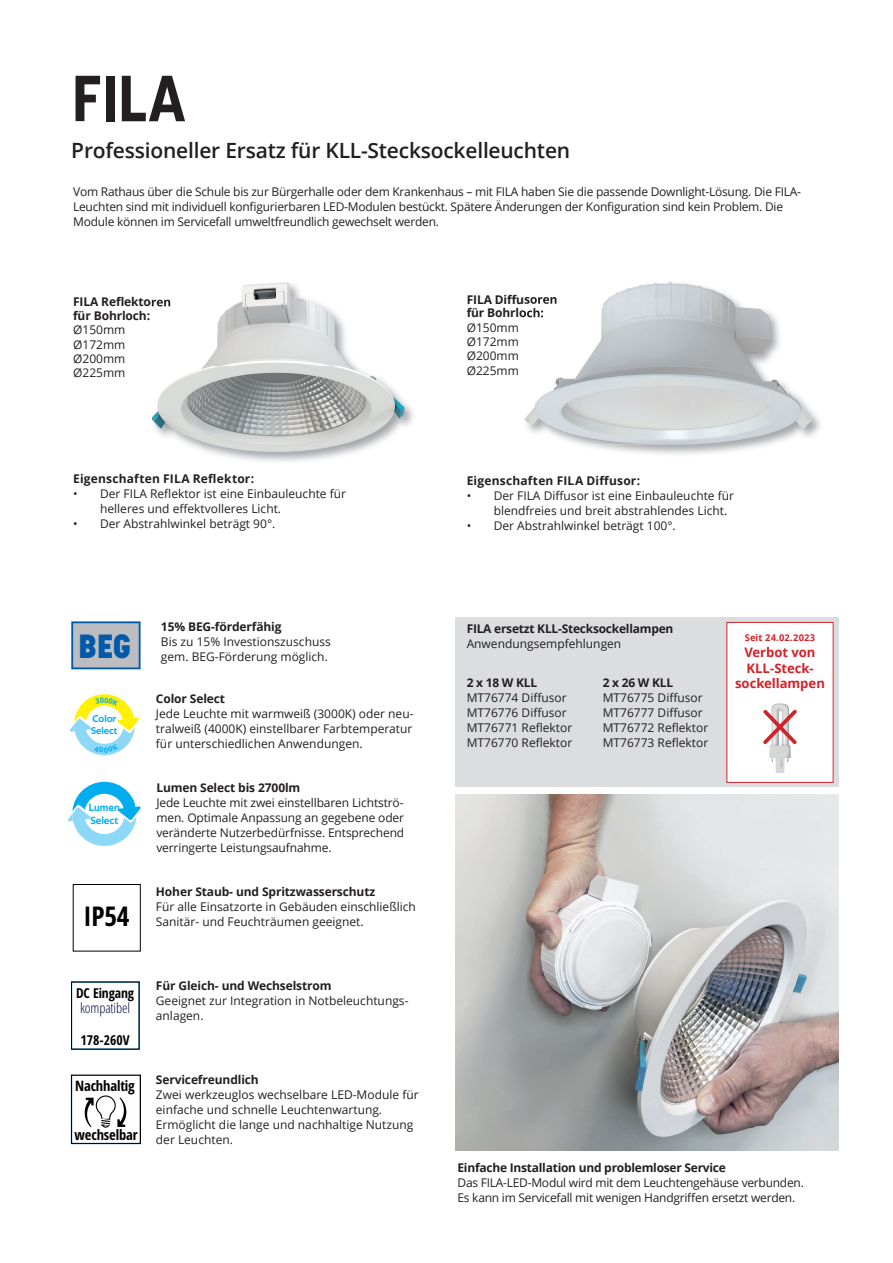
<style>
.page{position:relative;width:893px;height:1263px;background:#fff}
.page>*{position:absolute;margin:0;border:0;box-sizing:border-box;transform-origin:0 0}
.t1{font:700 64.5px "Korolev";color:#231f20}
.t2{font:800 33.15px "Korolev";color:#0159a9}
.t3{font:700 condensed 27.15px "Open Sans";color:#000001}
.t4{font:600 21px "Open Sans";letter-spacing:-.01em;color:#231f20}
.t5{font:700 condensed 14.4px "Open Sans";letter-spacing:-.01em;color:#000001}
.t6{font:300 condensed 14.1px "Open Sans";letter-spacing:-.01em;color:#020b45}
.t7{font:700 condensed 13.65px "Open Sans";letter-spacing:-.01em;color:#000001}
.t8{font:700 13.05px/15.8px "Open Sans";letter-spacing:-.005em;color:#d1232a;text-align:center}
.t9{font:12px/15px "Open Sans";color:#231f20}
.t10{font:12px/15px "Open Sans";letter-spacing:-.02em;color:#231f20}
.t11{font:700 12px/13.5px "Open Sans";letter-spacing:-.01em;color:#231f20}
.t12{font:700 12px "Open Sans";letter-spacing:.015em;color:#231f20}
.t13{font:700 12px "Open Sans";letter-spacing:.02em;color:#231f20}
.t14{font:10.5px/12.6px "Techna Sans";color:#00aeef}
.t15{font:9.9px/12px "Techna Sans";color:#00aeef}
.t16{font:700 9.3px "Open Sans";letter-spacing:.015em;color:#d1232a}
</style>
<div class="page">
<div style="left:456px;top:617px;width:383px;height:170px;background:#dcdddf"></div>
<svg style="left:68px;top:782px;width:73px;height:64px"></svg>
<svg style="left:71px;top:621px;width:70px;height:49px;background:#a7b2bf"></svg>
<img style="left:456px;top:794px;width:383px;height:356px">
<svg style="left:523px;top:297px;width:2px;height:20px"></svg>
<img style="left:525px;top:283px;width:287px;height:161px">
<img style="left:525px;top:294px;width:31px;height:10px">
<img style="left:525px;top:308px;width:18px;height:9px">
<img style="left:151px;top:306px;width:262px;height:156px">
<img style="left:152px;top:282px;width:252px;height:170px">
<img style="left:152px;top:297px;width:19px;height:9px">
<div style="left:727px;top:622px;width:106px;height:160px;background:#fff"></div>
<div style="left:726px;top:622px;width:108px;height:161px;border:1px solid #d1232a"></div>
<img style="left:769px;top:703px;width:22px;height:70px">
<svg style="left:763px;top:706px;width:34px;height:41px"></svg>
<div style="left:71px;top:1075px;width:70px;height:69px;border:1px solid #000001"></div>
<svg style="left:85px;top:1095px;width:41px;height:33px"></svg>
<div style="left:73px;top:884px;width:68px;height:67px;border:1px solid #000001"></div>
<svg style="left:70px;top:694px;width:69px;height:61px"></svg>
<h1 class="t1" style="left:71px;top:58px;width:115px">FILA</h1>
<h3 class="t4" style="left:71px;top:136px;width:500px">Professioneller Ersatz für KLL-Stecksockelleuchten</h3>
<p class="t10" style="left:73px;top:184px;width:729px">Vom Rathaus über die Schule bis zur Bürgerhalle oder dem Krankenhaus – mit FILA haben Sie die passende Downlight-Lösung. Die FILA-<br>Leuchten sind mit individuell konfigurierbaren LED-Modulen bestückt. Spätere Änderungen der Konfiguration sind kein Problem. Die<br>Module können im Servicefall umweltfreundlich gewechselt werden.</p>
<p class="t11" style="left:73px;top:295px;width:99px">FILA Reflektoren für Bohrloch:</p>
<p class="t9" style="left:73px;top:322px;width:54px;line-height:14.4px;text-align:justify">Ø150mm Ø172mm Ø200mm Ø225mm</p>
<p class="t12" style="left:73px;top:470px;width:183px">Eigenschaften FILA Reflektor:</p>
<p class="t9" style="left:100px;top:486px;width:247px;text-indent:-27px">• Der FILA Reflektor ist eine Einbauleuchte für helleres und effektvolleres Licht.</p>
<p class="t9" style="left:73px;top:516px;width:204px">• Der Abstrahlwinkel beträgt 90°.</p>
<h2 class="t2" style="left:78px;top:626px;width:55px">BEG</h2>
<p class="t15" style="left:91px;top:713px;width:28px">Color<br>Select</p>
<p class="t14" style="left:89px;top:801px;width:33px">Lumen<br>Select</p>
<h3 class="t3" style="left:84px;top:897px;width:48px">IP54</h3>
<p class="t11" style="left:161px;top:619px;width:122px">15% BEG-förderfähig</p>
<p class="t9" style="left:161px;top:633px;width:171px">Bis zu 15% Investionszuschuss gem. BEG-Förderung möglich.</p>
<p class="t11" style="left:156px;top:692px;width:71px">Color Select</p>
<p class="t9" style="left:156px;top:706px;width:259px;text-align:justify">Jede Leuchte mit warmweiß (3000K) oder neu&shy;tralweiß (4000K) einstellbarer Farbtemperatur für unterschiedlichen Anwendungen.</p>
<p class="t11" style="left:156px;top:781px;width:146px">Lumen Select bis 2700lm</p>
<p class="t9" style="left:156px;top:795px;width:249px;text-align:justify">Jede Leuchte mit zwei einstellbaren Lichtströ&shy;men. Optimale Anpassung an gegebene oder veränderte Nutzerbedürfnisse. Entsprechend verringerte Leistungsaufnahme.</p>
<p class="t11" style="left:156px;top:884px;width:221px">Hoher Staub- und Spritzwasserschutz</p>
<p class="t9" style="left:156px;top:898px;width:262px">Für alle Einsatzorte in Gebäuden einschließlich<br>Sanitär- und Feuchträumen geeignet.</p>
<p class="t7" style="left:76px;top:983px;width:59px">DC Eingang</p>
<p class="t6" style="left:80px;top:998px;width:52px">kompatibel</p>
<p class="t7" style="left:81px;top:1030px;width:51px">178-260V</p>
<p class="t5" style="left:75px;top:1075px;width:61px">Nachhaltig</p>
<p class="t5" style="left:75px;top:1125px;width:65px">wechselbar</p>
<p class="t11" style="left:156px;top:978px;width:177px">Für Gleich- und Wechselstrom</p>
<p class="t9" style="left:156px;top:993px;width:254px">Geeignet zur Integration in Notbeleuchtungs&shy;anlagen.</p>
<p class="t11" style="left:156px;top:1073px;width:104px">Servicefreundlich</p>
<p class="t9" style="left:156px;top:1087px;width:264px">Zwei werkzeuglos wechselbare LED-Module für einfache und schnelle Leuchtenwartung.<br>Ermöglicht die lange und nachhaltige Nutzung der Leuchten.</p>
<p class="t11" style="left:467px;top:292px;width:92px">FILA Diffusoren für Bohrloch:</p>
<p class="t9" style="left:467px;top:320px;width:54px;line-height:14.4px;text-align:justify">Ø150mm Ø172mm Ø200mm Ø225mm</p>
<p class="t13" style="left:467px;top:472px;width:175px">Eigenschaften FILA Diffusor:</p>
<p class="t9" style="left:494px;top:488px;width:242px;text-indent:-27px">• Der FILA Diffusor ist eine Einbauleuchte für blendfreies und breit abstrahlendes Licht.</p>
<p class="t9" style="left:467px;top:518px;width:211px">• Der Abstrahlwinkel beträgt 100°.</p>
<p class="t11" style="left:467px;top:621px;width:208px">FILA ersetzt KLL-Stecksockellampen</p>
<p class="t9" style="left:467px;top:635px;width:156px">Anwendungsempfehlungen</p>
<p class="t11" style="left:467px;top:676px;width:72px">2 x 18 W KLL</p>
<p class="t9" style="left:467px;top:690px;width:107px">MT76774 Diffusor<br>MT76776 Diffusor<br>MT76771 Reflektor<br>MT76770 Reflektor</p>
<p class="t11" style="left:603px;top:676px;width:72px">2 x 26 W KLL</p>
<p class="t9" style="left:603px;top:690px;width:107px">MT76775 Diffusor<br>MT76777 Diffusor<br>MT76772 Reflektor<br>MT76773 Reflektor</p>
<p class="t16" style="left:745px;top:631px;width:72px">Seit 24.02.2023</p>
<p class="t8" style="left:735px;top:644px;width:91px">Verbot von<br>KLL-Steck&shy;sockellampen</p>
<p class="t11" style="left:457px;top:1161px;width:270px">Einfache Installation und problemloser Service</p>
<p class="t10" style="left:457px;top:1175px;width:348px">Das FILA-LED-Modul wird mit dem Leuchtengehäuse verbunden.<br>Es kann im Servicefall mit wenigen Handgriffen ersetzt werden.</p>
</div>
